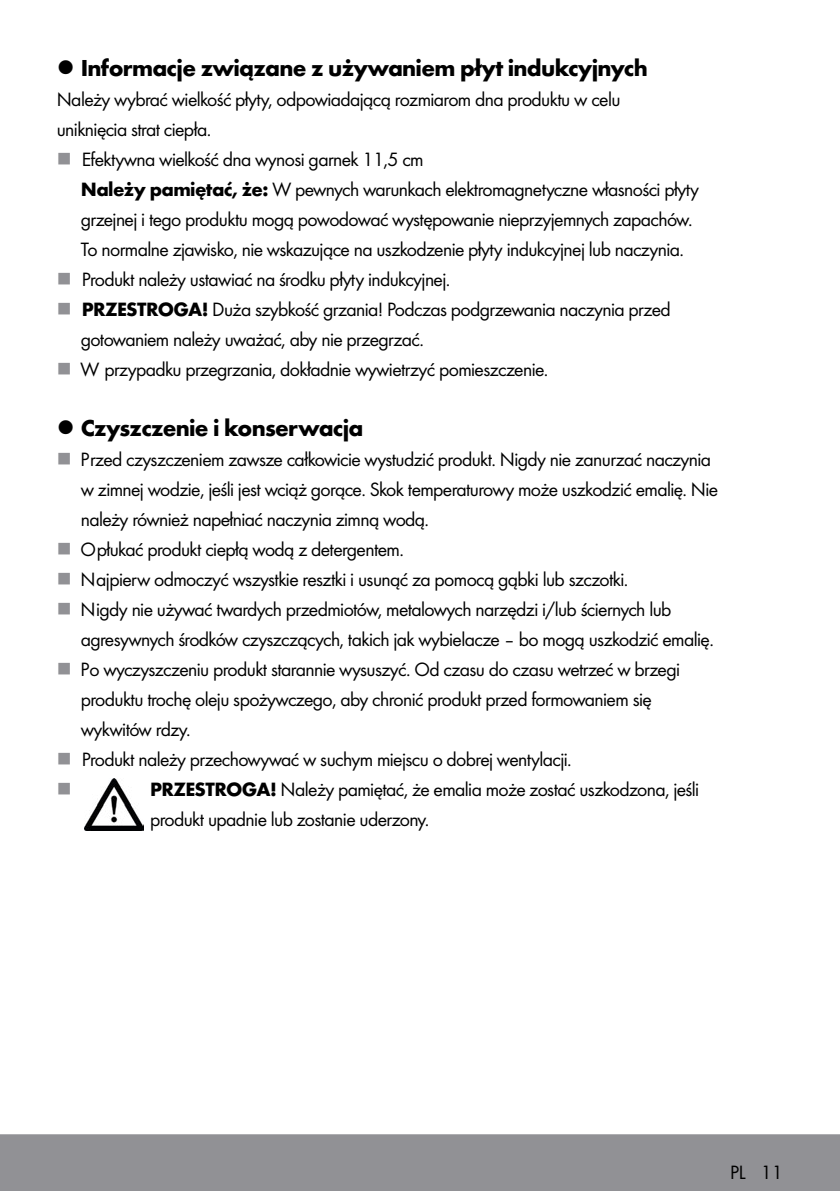
<style>
.page{position:relative;width:840px;height:1191px;background:#fff}
.page>*{position:absolute;margin:0;border:0;box-sizing:border-box;transform-origin:0 0}
.t1{font:700 24px "Futura";letter-spacing:-.03em;color:#000}
.t2{font:20px "Futura Boo";letter-spacing:-.03em;color:#000}
.t3{font:20px "Wingdings";color:#919195}
.s1{color:#919195}
.s2{font-family:"Futura";font-weight:700}
</style>
<div class="page">
<div style="left:0;top:1134px;width:839px;height:57px;background:#919195"></div>
<img style="left:84px;top:778px;width:60px;height:52px">
<p class="t1" style="left:57px;top:53px;width:592px">● Informacje związane z używaniem płyt indukcyjnych</p>
<p class="t2" style="left:57px;top:87px;width:565px">Należy wybrać wielkość płyty, odpowiadającą rozmiarom dna produktu w celu</p>
<p class="t2" style="left:57px;top:117px;width:156px">uniknięcia strat ciepła.</p>
<p class="t2" style="left:57px;top:147px;width:368px"><span class="s1">■</span> Efektywna wielkość dna wynosi garnek 11,5 cm</p>
<p class="t2" style="left:81px;top:177px;width:619px"><span class="s2">Należy pamiętać, że:</span> W pewnych warunkach elektromagnetyczne własności płyty</p>
<p class="t2" style="left:81px;top:207px;width:613px">grzejnej i tego produktu mogą powodować występowanie nieprzyjemnych zapachów.</p>
<p class="t2" style="left:81px;top:237px;width:604px">To normalne zjawisko, nie wskazujące na uszkodzenie płyty indukcyjnej lub naczynia.</p>
<p class="t2" style="left:57px;top:267px;width:395px"><span class="s1">■</span> Produkt należy ustawiać na środku płyty indukcyjnej.</p>
<p class="t2" style="left:57px;top:297px;width:615px"><span class="s1">■</span> <span class="s2">PRZESTROGA!</span> Duża szybkość grzania! Podczas podgrzewania naczynia przed</p>
<p class="t2" style="left:81px;top:327px;width:344px">gotowaniem należy uważać, aby nie przegrzać.</p>
<p class="t2" style="left:57px;top:357px;width:493px"><span class="s1">■</span> W przypadku przegrzania, dokładnie wywietrzyć pomieszczenie.</p>
<p class="t1" style="left:57px;top:413px;width:308px">● Czyszczenie i konserwacja</p>
<p class="t2" style="left:57px;top:447px;width:655px"><span class="s1">■</span> Przed czyszczeniem zawsze całkowicie wystudzić produkt. Nigdy nie zanurzać naczynia</p>
<p class="t2" style="left:81px;top:477px;width:638px">w zimnej wodzie, jeśli jest wciąż gorące. Skok temperaturowy może uszkodzić emalię. Nie</p>
<p class="t2" style="left:81px;top:507px;width:349px">należy również napełniać naczynia zimną wodą.</p>
<p class="t2" style="left:57px;top:537px;width:348px"><span class="s1">■</span> Opłukać produkt ciepłą wodą z detergentem.</p>
<p class="t2" style="left:57px;top:567px;width:572px"><span class="s1">■</span> Najpierw odmoczyć wszystkie resztki i usunąć za pomocą gąbki lub szczotki.</p>
<p class="t2" style="left:57px;top:597px;width:616px"><span class="s1">■</span> Nigdy nie używać twardych przedmiotów, metalowych narzędzi i/lub ściernych lub</p>
<p class="t2" style="left:81px;top:627px;width:634px">agresywnych środków czyszczących, takich jak wybielacze – bo mogą uszkodzić emalię.</p>
<p class="t2" style="left:57px;top:657px;width:624px"><span class="s1">■</span> Po wyczyszczeniu produkt starannie wysuszyć. Od czasu do czasu wetrzeć w brzegi</p>
<p class="t2" style="left:81px;top:687px;width:572px">produktu trochę oleju spożywczego, aby chronić produkt przed formowaniem się</p>
<p class="t2" style="left:81px;top:717px;width:111px">wykwitów rdzy.</p>
<p class="t2" style="left:57px;top:747px;width:516px"><span class="s1">■</span> Produkt należy przechowywać w suchym miejscu o dobrej wentylacji.</p>
<p class="t3" style="left:57px;top:778px;width:16px">■</p>
<p class="t2" style="left:150px;top:777px;width:550px"><span class="s2">PRZESTROGA!</span> Należy pamiętać, że emalia może zostać uszkodzona, jeśli</p>
<p class="t2" style="left:150px;top:807px;width:281px">produkt upadnie lub zostanie uderzony.</p>
<p class="t2" style="left:729px;top:1160px;width:54px">PL 11</p>
</div>
